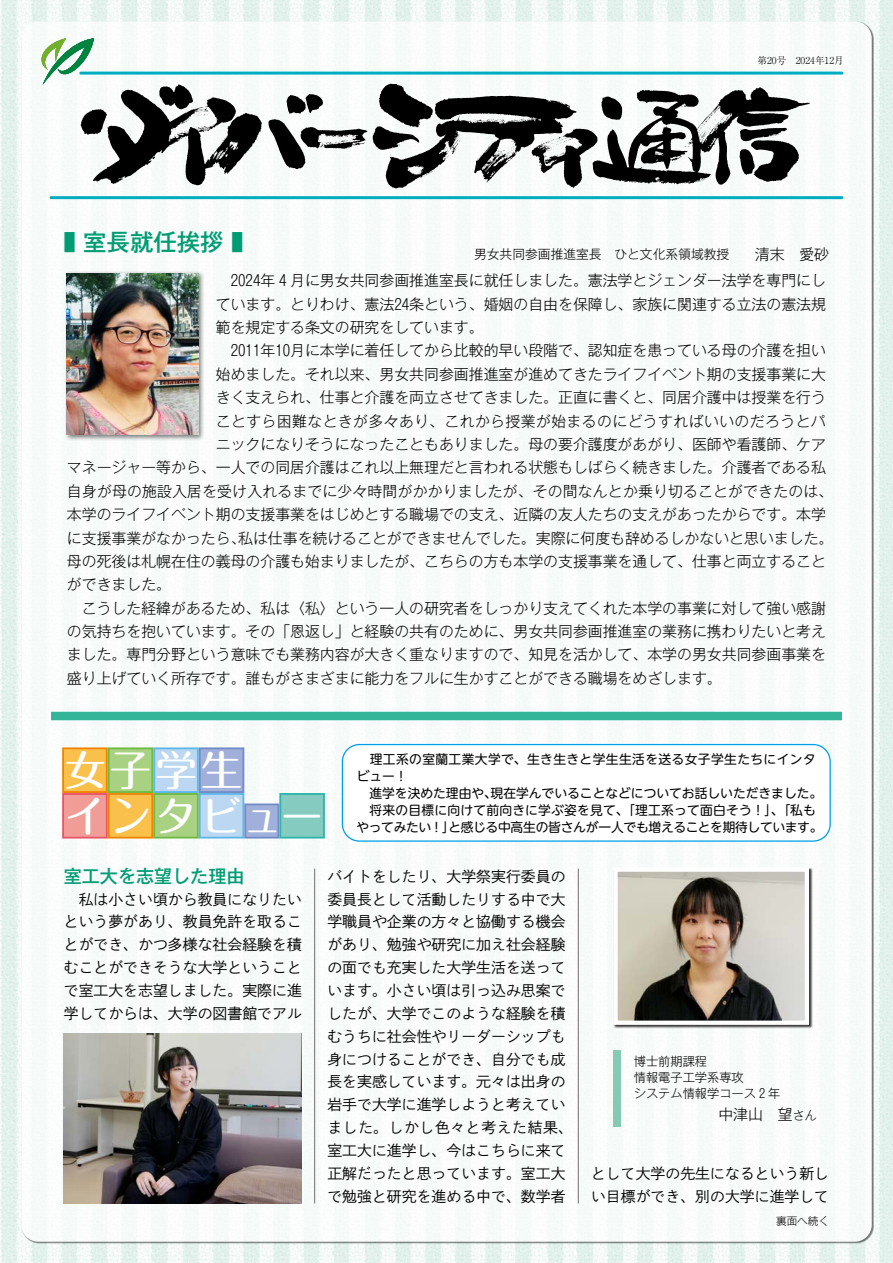
<style>
.page{position:relative;width:893px;height:1263px;background:#fff}
.page>*{position:absolute;margin:0;border:0;box-sizing:border-box;transform-origin:0 0}
.t1{font:500 41.7px "Maru Fo Pro";letter-spacing:.075em;color:#fff}
.t2{font:500 23.4px "Gothic MB101 Pr 6";color:#009c74;scale:.5 1}
.t3{font:500 18px "Gothic MB101 Pr 6";color:#009c74}
.t4{font:300 14.85px/23.4px "Gothic MB101 Pr 6";color:#000}
.t5{font:14.85px/22.8px "Shuei Go Kin Std L";color:#000}
.t6{font:300 14.85px "Gothic MB101 Pr 6";letter-spacing:.025em;color:#000}
.t7{font:12.75px "UD Shin M Go Pr 6";color:#000}
.t8{font:12.75px "UD Shin M Go Pr 6";letter-spacing:.03em;color:#000}
.t9{font:12.75px "UD Shin M Go Pr 6";letter-spacing:-.025em;color:#000}
.t10{font:300 12.75px "Gothic MB101 Pr 6";color:#000}
.t11{font:300 12.15px/15.9px "Gothic MB101 Pr 6";color:#000}
.t12{font:300 11.85px "Gothic MB101 Pr 6";color:#000}
.t13{font:300 10.65px "Gothic MB101 Pr 6";color:#000}
.t14{font:300 9.6px "Ryumin Pr 6";color:#000}
.s1{font-size:14.85px}
</style>
<div class="page">
<img style="left:0;top:0;width:893px;height:1263px">
<div style="left:21px;top:21px;width:851px;height:1221px;background:#f8fbfa;border-radius:17px"></div>
<img style="left:80px;top:83px;width:730px;height:106px">
<hr style="left:51px;top:196px;width:791px;height:3px;background:#00adc0">
<hr style="left:81px;top:72px;width:761px;height:3px;background:#00adc0">
<svg style="left:41px;top:38px;width:53px;height:47px"></svg>
<div style="left:342px;top:744px;width:488px;height:97px;background:#fff;border-radius:17px"></div>
<div style="left:342px;top:744px;width:489px;height:98px;border:1px solid #00a0e9;border-radius:17px"></div>
<div style="left:613px;top:868px;width:200px;height:160px;background:#000;opacity:.75"></div>
<img style="left:618px;top:872px;width:186px;height:148px">
<div style="left:613px;top:867px;width:196px;height:158px;border:4px solid #fff"></div>
<div style="left:613px;top:1050px;width:8px;height:77px;background:#86cab6"></div>
<div style="left:63px;top:794px;width:44px;height:44px;background:#f19c97"></div>
<div style="left:62px;top:793px;width:46px;height:45px;border:2px solid #e9546b"></div>
<div style="left:109px;top:794px;width:43px;height:44px;background:#f9c14b"></div>
<div style="left:108px;top:793px;width:45px;height:45px;border:2px solid #f08300"></div>
<div style="left:154px;top:794px;width:44px;height:44px;background:#a8d182"></div>
<div style="left:153px;top:793px;width:46px;height:45px;border:2px solid #6eba44"></div>
<div style="left:200px;top:794px;width:43px;height:44px;background:#bbd7f1"></div>
<div style="left:199px;top:793px;width:45px;height:45px;border:2px solid #5eb7e8"></div>
<div style="left:245px;top:804px;width:33px;height:34px;background:#a1b0da"></div>
<div style="left:244px;top:803px;width:35px;height:35px;border:2px solid #718cc7"></div>
<div style="left:200px;top:748px;width:43px;height:44px;background:#a1b0da"></div>
<div style="left:199px;top:747px;width:45px;height:46px;border:2px solid #718cc7"></div>
<div style="left:280px;top:794px;width:44px;height:44px;background:#85cbbf"></div>
<div style="left:279px;top:793px;width:46px;height:45px;border:2px solid #2eb6aa"></div>
<div style="left:63px;top:748px;width:44px;height:44px;background:#f9c14b"></div>
<div style="left:62px;top:747px;width:46px;height:46px;border:2px solid #f08300"></div>
<div style="left:109px;top:748px;width:43px;height:44px;background:#a8d182"></div>
<div style="left:108px;top:747px;width:45px;height:46px;border:2px solid #6eba44"></div>
<div style="left:154px;top:748px;width:44px;height:44px;background:#bbd7f1"></div>
<div style="left:153px;top:747px;width:46px;height:46px;border:2px solid #5eb7e8"></div>
<hr style="left:314px;top:868px;width:1px;height:335px;background:#727171">
<hr style="left:578px;top:868px;width:1px;height:335px;background:#727171">
<div style="left:51px;top:712px;width:791px;height:8px;background:#34b599"></div>
<div style="left:64px;top:270px;width:141px;height:171px;background:#000;opacity:.5"></div>
<img style="left:67px;top:273px;width:132px;height:162px">
<img style="left:64px;top:1033px;width:238px;height:170px">
<h2 class="t2" style="left:64px;top:223px;width:360px">■ 室長就任挨拶 ■</h2>
<p class="t14" style="left:758px;top:53px;width:88px">第20号　2024年12月</p>
<p class="t4" style="left:755px;top:241px;width:76px">清末　愛砂</p>
<p class="t10" style="left:474px;top:244px;width:282px">男女共同参画推進室長　ひと文化系領域教授　　</p>
<p class="t4" style="left:216px;top:268px;width:612px">　2024年 4 月に男女共同参画推進室長に就任しました。憲法学とジェンダー法学を専門にし</p>
<p class="t4" style="left:216px;top:291px;width:612px">ています。とりわけ、憲法24条という、婚姻の自由を保障し、家族に関連する立法の憲法規</p>
<p class="t4" style="left:216px;top:314px;width:269px">範を規定する条文の研究をしています。</p>
<p class="t4" style="left:216px;top:338px;width:612px">　2011年10月に本学に着任してから比較的早い段階で、認知症を患っている母の介護を担い</p>
<p class="t4" style="left:216px;top:361px;width:612px">始めました。それ以来、男女共同参画推進室が進めてきたライフイベント期の支援事業に大</p>
<p class="t4" style="left:216px;top:385px;width:612px">きく支えられ、仕事と介護を両立させてきました。正直に書くと、同居介護中は授業を行う</p>
<p class="t6" style="left:216px;top:409px;width:611px">ことすら困難なときが多々あり、これから授業が始まるのにどうすればいいのだろうとパ</p>
<p class="t4" style="left:216px;top:431px;width:612px">ニックになりそうになったこともありました。母の要介護度があがり、医師や看護師、ケア</p>
<p class="t4" style="left:67px;top:455px;width:760px">マネージャー等から、一人での同居介護はこれ以上無理だと言われる状態もしばらく続きました。介護者である私</p>
<p class="t4" style="left:67px;top:478px;width:768px">自身が母の施設入居を受け入れるまでに少々時間がかかりましたが、その間なんとか乗り切ることができたのは、</p>
<p class="t4" style="left:67px;top:501px;width:760px">本学のライフイベント期の支援事業をはじめとする職場での支え、近隣の友人たちの支えがあったからです。本学</p>
<p class="t4" style="left:238px;top:525px;width:597px">私は仕事を続けることができませんでした。実際に何度も辞めるしかないと思いました。</p>
<p class="t4" style="left:67px;top:525px;width:760px">に支援事業がなかったら、<br>母の死後は札幌在住の義母の介護も始まりましたが、こちらの方も本学の支援事業を通して、仕事と両立することができました。<br>　こうした経緯があるため、私は〈私〉という一人の研究者をしっかり支えてくれた本学の事業に対して強い感謝の気持ちを抱いています。その「恩返し」と経験の共有のために、男女共同参画推進室の業務に携わりたいと考えました。専門分野という意味でも業務内容が大きく重なりますので、知見を活かして、本学の男女共同参画事業を盛り上げていく所存です。誰もがさまざまに能力をフルに生かすことができる職場をめざします。</p>
<h1 class="t1" style="left:64px;top:737px;width:180px">女子学生</h1>
<h1 class="t1" style="left:65px;top:783px;width:259px">インタビュー</h1>
<p class="t8" style="left:357px;top:748px;width:461px">　理工系の室蘭工業大学で、生き生きと学生生活を送る女子学生たちにインタ</p>
<p class="t7" style="left:357px;top:765px;width:53px">ビュー!</p>
<p class="t7" style="left:491px;top:782px;width:333px">現在学んでいることなどについてお話しいただきました。</p>
<p class="t7" style="left:357px;top:782px;width:142px">　進学を決めた理由や、</p>
<p class="t7" style="left:357px;top:799px;width:461px">　将来の目標に向けて前向きに学ぶ姿を見て、「理工系って面白そう！」、「私も</p>
<p class="t9" style="left:449px;top:816px;width:375px">と感じる中高生の皆さんが一人でも増えることを期待しています。</p>
<p class="t7" style="left:357px;top:816px;width:100px">やってみたい！」</p>
<p class="t3" style="left:64px;top:861px;width:182px">室工大を志望した理由</p>
<p class="t5" style="left:64px;top:887px;width:240px;text-align:justify">　私は小さい頃から教員になりたいという夢があり、教員免許を取ることができ、かつ多様な社会経験を積むことができそうな大学ということで室工大を志望しました。実際に進学してからは、大学の図書館でアル</p>
<p class="t5" style="left:327px;top:864px;width:247px">バイトをしたり、大学祭実行委員の委員長として活動したりする中で大学職員や企業の方々と協働する機会があり、勉強や研究に加え社会経験の面でも充実した大学生活を送っています。小さい頃は引っ込み思案でしたが、大学でこのような経験を積むうちに社会性やリーダーシップも身につけることができ、自分でも成長を実感しています。元々は出身の岩手で大学に進学しようと考えていました。しかし色々と考えた結果、室工大に進学し、今はこちらに来て正解だったと思っています。室工大で勉強と研究を進める中で、数学者</p>
<p class="t11" style="left:634px;top:1053px;width:148px">博士前期課程<br>情報電子工学系専攻<br>システム情報学コース 2 年</p>
<p class="t12" style="left:778px;top:1105px;width:40px"><span class="s1">望</span>さん</p>
<p class="t4" style="left:718px;top:1101px;width:61px">中津山　</p>
<p class="t5" style="left:591px;top:1162px;width:240px">として大学の先生になるという新しい目標ができ、別の大学に進学して</p>
<p class="t13" style="left:776px;top:1211px;width:55px">裏面へ続く</p>
</div>
